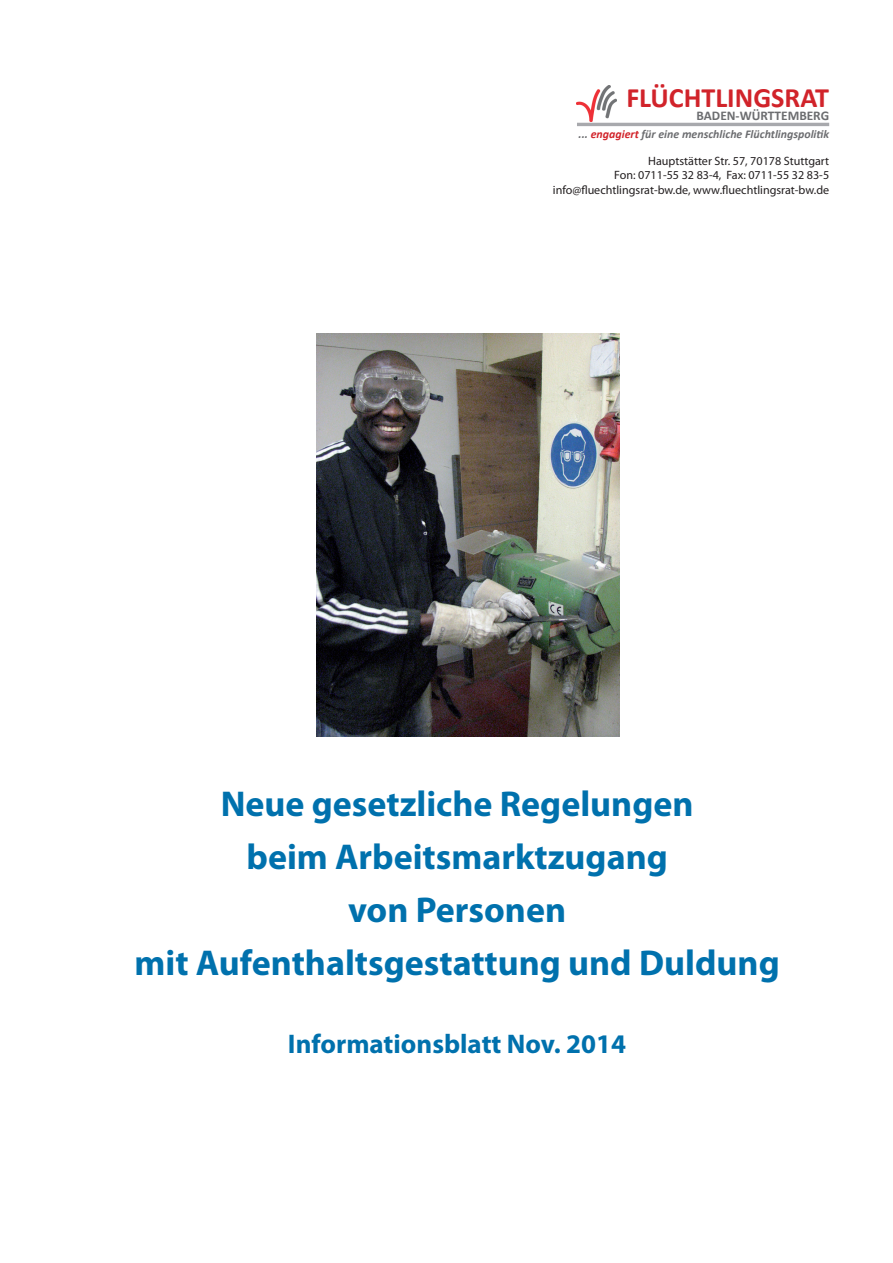
<style>
.page{position:relative;width:893px;height:1263px;background:#fff}
.page>*{position:absolute;margin:0;border:0;box-sizing:border-box;transform-origin:0 0}
.t1{font:700 36px/52.8px "Myriad Pro";color:#0071ad;text-align:center}
.t2{font:700 28.2px "Calibri";color:#d1232a}
.t3{font:700 27px "Myriad Pro";color:#0071ad}
.t4{font:700 13.35px "Calibri";color:#6c6d70}
.t5{font:12.15px/14.7px "Myriad Pro";color:#231f20;text-align:right}
.t6{font:italic 700 11.85px "Calibri";color:#6c6d70}
.s1{color:#d1232a}
</style>
<div class="page">
<hr style="left:577px;top:123px;width:252px;height:3px;background:#a8a9ad">
<img style="left:577px;top:85px;width:39px;height:37px">
<img style="left:316px;top:333px;width:303px;height:404px">
<h2 class="t2" style="left:626px;top:79px;width:204px">FLÜCHTLINGSRAT</h2>
<p class="t4" style="left:696px;top:107px;width:134px">BADEN-WÜRTTEMBERG</p>
<p class="t6" style="left:579px;top:127px;width:252px">... <span class="s1">engagiert</span> für eine menschliche Flüchtlingspolitik</p>
<p class="t5" style="left:553px;top:153px;width:278px">Hauptstätter Str. 57, 70178 Stuttgart<br>Fon: 0711-55 32 83-4, Fax: 0711-55 32 83-5 info@fluechtlingsrat-bw.de, www.fluechtlingsrat-bw.de</p>
<h1 class="t1" style="left:134px;top:776px;width:647px">Neue gesetzliche Regelungen<br>beim Arbeitsmarktzugang<br>von Personen<br>mit Aufenthaltsgestattung und Duldung</h1>
<h3 class="t3" style="left:288px;top:1027px;width:340px">Informationsblatt Nov. 2014</h3>
</div>
